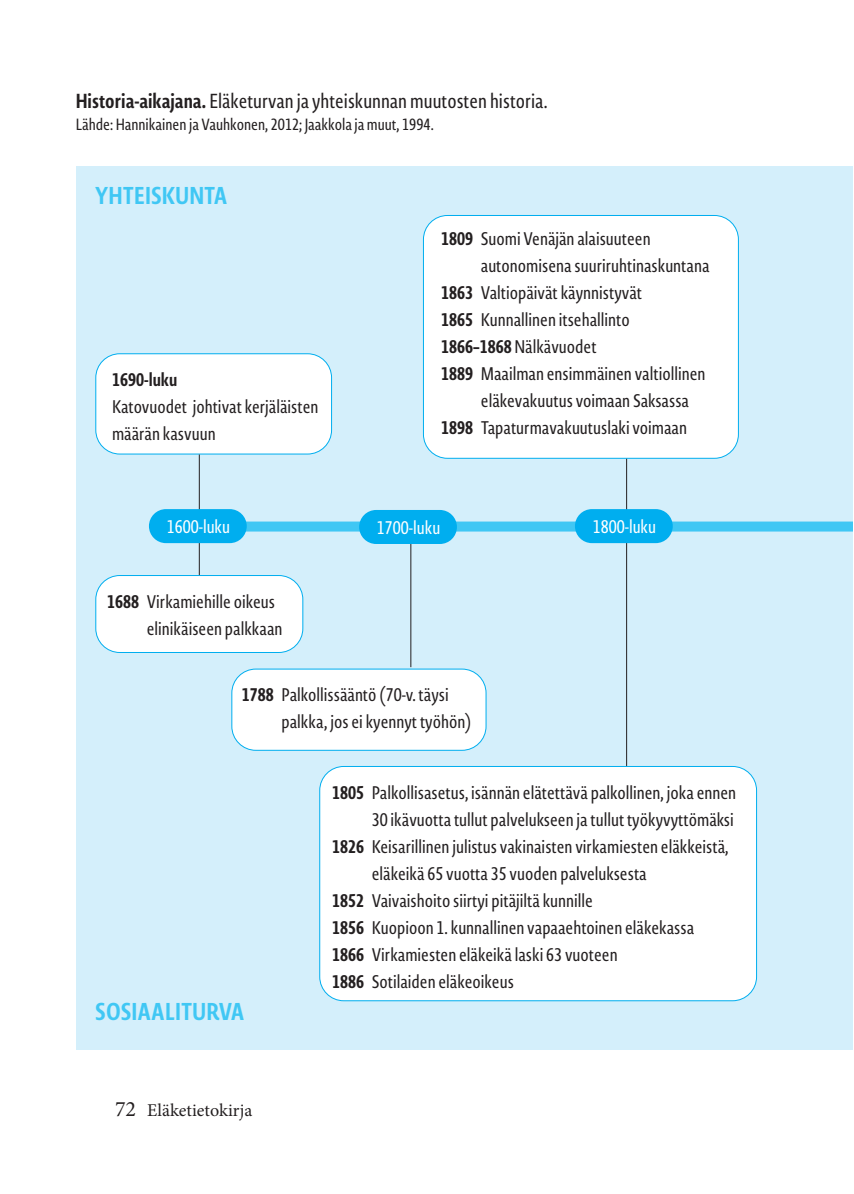
<style>
.page{position:relative;width:854px;height:1194px;background:#fff}
.page>*{position:absolute;margin:0;border:0;box-sizing:border-box;transform-origin:0 0}
.t1{font:700 24px "Novel Sans Pro Cmp";color:#40c7f4}
.t2{font:20px "Novel Sans Pro Cmp";color:#231f20}
.t3{font:18px/27px "Novel Sans Pro Cmp";color:#231f20}
.t4{font:18px "Novel Sans Pro Cmp";color:#fff}
.t5{font:18px "Minion Pro";color:#231f20}
.t6{font:16px "Novel Sans Pro Cmp";color:#231f20}
.s1{font-weight:700}
.s2{font-size:22px}
</style>
<div class="page">
<div style="left:76px;top:167px;width:776px;height:883px;background:#d4effb"></div>
<div style="left:96px;top:575px;width:207px;height:77px;background:#fff;border-radius:24px"></div>
<div style="left:95px;top:575px;width:208px;height:78px;border:1px solid #00aeef;border-radius:24px"></div>
<div style="left:232px;top:669px;width:254px;height:81px;background:#fff;border-radius:24px"></div>
<div style="left:231px;top:669px;width:255px;height:82px;border:1px solid #00aeef;border-radius:24px"></div>
<div style="left:320px;top:766px;width:436px;height:235px;background:#fff;border-radius:24px"></div>
<div style="left:319px;top:766px;width:438px;height:235px;border:1px solid #00aeef;border-radius:24px"></div>
<div style="left:96px;top:354px;width:235px;height:100px;background:#fff;border-radius:24px"></div>
<div style="left:95px;top:353px;width:237px;height:101px;border:1px solid #00aeef;border-radius:24px"></div>
<div style="left:423px;top:215px;width:315px;height:243px;background:#fff;border-radius:24px"></div>
<div style="left:423px;top:215px;width:316px;height:244px;border:1px solid #00aeef;border-radius:24px"></div>
<hr style="left:626px;top:459px;width:1px;height:307px;background:#231f20">
<hr style="left:199px;top:454px;width:1px;height:121px;background:#231f20">
<div style="left:157px;top:521px;width:695px;height:10px;background:#40c7f4"></div>
<div style="left:149px;top:509px;width:98px;height:34px;background:#00aeef;border-radius:17px"></div>
<div style="left:359px;top:510px;width:98px;height:34px;background:#00aeef;border-radius:17px"></div>
<div style="left:575px;top:509px;width:98px;height:34px;background:#00aeef;border-radius:17px"></div>
<hr style="left:410px;top:544px;width:1px;height:123px;background:#231f20">
<p class="t2" style="left:76px;top:87px;width:473px"><span class="s1">Historia-aikajana.</span> Eläketurvan ja yhteiskunnan muutosten historia.</p>
<p class="t6" style="left:76px;top:113px;width:359px">Lähde: Hannikainen ja Vauhkonen, 2012; Jaakkola ja muut, 1994.</p>
<p class="t1" style="left:95px;top:178px;width:134px">YHTEISKUNTA</p>
<p class="t3" style="left:112px;top:366px;width:208px"><span class="s1">1690-luku<br></span>Katovuodet johtivat kerjäläisten määrän kasvuun</p>
<p class="t3" style="left:441px;top:225px;width:211px"><span class="s1">1809</span> Suomi Venäjän alaisuuteen</p>
<p class="t3" style="left:481px;top:252px;width:230px">autonomisena suuriruhtinaskuntana</p>
<p class="t3" style="left:441px;top:279px;width:202px"><span class="s1">1863</span> Valtiopäivät käynnistyvät</p>
<p class="t3" style="left:441px;top:306px;width:190px"><span class="s1">1865</span> Kunnallinen itsehallinto</p>
<p class="t3" style="left:441px;top:333px;width:157px"><span class="s1">1866–1868</span> Nälkävuodet</p>
<p class="t3" style="left:441px;top:360px;width:266px"><span class="s1">1889</span> Maailman ensimmäinen valtiollinen</p>
<p class="t3" style="left:481px;top:387px;width:210px">eläkevakuutus voimaan Saksassa</p>
<p class="t3" style="left:441px;top:414px;width:247px"><span class="s1">1898</span> Tapaturmavakuutuslaki voimaan</p>
<p class="t4" style="left:167px;top:514px;width:65px">1600-luku</p>
<p class="t4" style="left:377px;top:515px;width:65px">1700-luku</p>
<p class="t4" style="left:592px;top:514px;width:65px">1800-luku</p>
<p class="t3" style="left:147px;top:588px;width:137px;text-indent:-40px"><span class="s1">1688</span> Virkamiehille oikeus elinikäiseen palkkaan</p>
<p class="t3" style="left:281px;top:681px;width:191px;text-indent:-40px"><span class="s1">1788</span> Palkollissääntö (70-v. täysi palkka, jos ei kyennyt työhön)</p>
<p class="t1" style="left:95px;top:993px;width:151px">SOSIAALITURVA</p>
<p class="t5" style="left:115px;top:1098px;width:139px"><span class="s2">72</span> Eläketietokirja</p>
<p class="t3" style="left:332px;top:779px;width:406px"><span class="s1">1805</span> Palkollisasetus, isännän elätettävä palkollinen, joka ennen</p>
<p class="t3" style="left:372px;top:806px;width:363px">30 ikävuotta tullut palvelukseen ja tullut työkyvyttömäksi</p>
<p class="t3" style="left:332px;top:833px;width:398px"><span class="s1">1826</span> Keisarillinen julistus vakinaisten virkamiesten eläkkeistä,</p>
<p class="t3" style="left:372px;top:860px;width:276px">eläkeikä 65 vuotta 35 vuoden palveluksesta</p>
<p class="t3" style="left:332px;top:887px;width:262px"><span class="s1">1852</span> Vaivaishoito siirtyi pitäjiltä kunnille</p>
<p class="t3" style="left:332px;top:914px;width:364px"><span class="s1">1856</span> Kuopioon 1. kunnallinen vapaaehtoinen eläkekassa</p>
<p class="t3" style="left:332px;top:941px;width:287px"><span class="s1">1866</span> Virkamiesten eläkeikä laski 63 vuoteen</p>
<p class="t3" style="left:332px;top:968px;width:183px"><span class="s1">1886</span> Sotilaiden eläkeoikeus</p>
</div>
